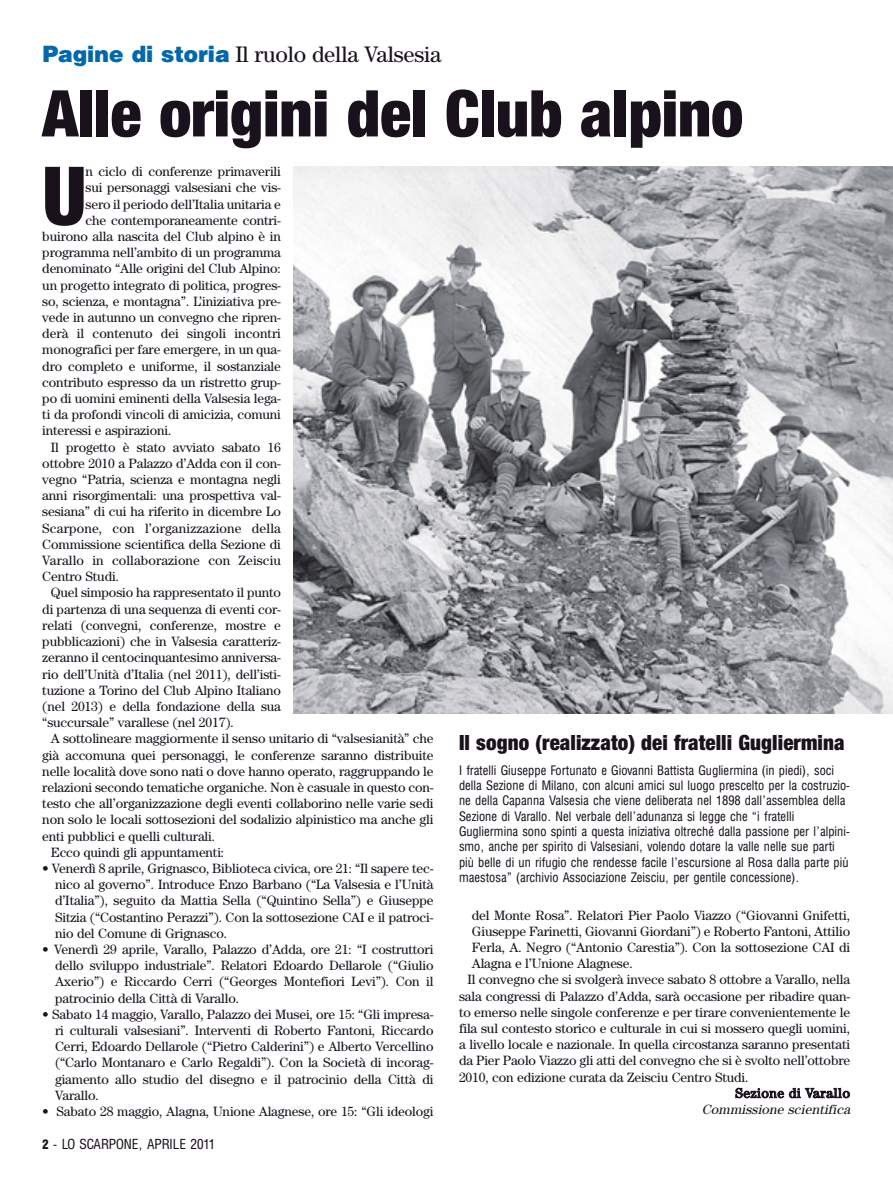
<style>
.page{position:relative;width:893px;height:1191px;background:#fff}
.page>*{position:absolute;margin:0;border:0;box-sizing:border-box;transform-origin:0 0}
.t1{font:900 condensed 81px "Helvetica Neue";color:#19111c}
.t2{font:900 condensed 64.5px "Helvetica Neue";letter-spacing:-.005em;color:#19111c}
.t3{font:22.5px "Century";letter-spacing:-.01em;color:#19111c}
.t4{font:900 condensed 21px "Helvetica Neue";letter-spacing:.005em;color:#19111c}
.t5{font:13.5px/16.2px "Century";letter-spacing:-.01em;color:#19111c;text-align:justify}
.t6{font:13.5px "Century";letter-spacing:.01em;color:#19111c}
.t7{font:condensed 13.5px "AT Triumvirate";color:#19111c}
.t8{font:italic 13.5px "Century";color:#19111c}
.t9{font:13.5px "Century";letter-spacing:.04em;color:#19111c}
.t10{font:condensed 12.75px/15.3px "AT Triumvirate";letter-spacing:.005em;color:#19111c}
.s1{font-family:"Cg Triumvirate Bl";color:#0068ab}
.s2{font-weight:900;font-size:12.75px}
</style>
<div class="page">
<img style="left:293px;top:166px;width:599px;height:548px">
<h3 class="t3" style="left:42px;top:46px;width:401px"><span class="s1">Pagine di storia</span> Il ruolo della Valsesia</h3>
<h2 class="t2" style="left:42px;top:90px;width:702px">Alle origini del Club alpino</h2>
<h1 class="t1" style="left:42px;top:167px;width:46px">U</h1>
<p class="t5" style="left:86px;top:165px;width:197px">n ciclo di conferenze primaverili</p>
<p class="t5" style="left:86px;top:181px;width:197px">sui personaggi valsesiani che vis-</p>
<p class="t5" style="left:86px;top:197px;width:197px">sero il periodo dell’Italia unitaria e</p>
<p class="t5" style="left:86px;top:213px;width:197px">che contemporaneamente contri-</p>
<p class="t5" style="left:42px;top:229px;width:240px">buirono alla nascita del Club alpino è in</p>
<p class="t5" style="left:42px;top:246px;width:240px">programma nell’ambito di un programma</p>
<p class="t5" style="left:42px;top:262px;width:240px">denominato “Alle origini del Club Alpino:</p>
<p class="t5" style="left:42px;top:278px;width:240px">un progetto integrato di politica, progres-</p>
<p class="t5" style="left:42px;top:294px;width:240px">so, scienza, e montagna”. L’iniziativa pre-</p>
<p class="t5" style="left:42px;top:310px;width:240px">vede in autunno un convegno che ripren-</p>
<p class="t5" style="left:42px;top:327px;width:240px">derà il contenuto dei singoli incontri</p>
<p class="t5" style="left:42px;top:343px;width:240px">monografici per fare emergere, in un qua-</p>
<p class="t5" style="left:42px;top:359px;width:240px">dro completo e uniforme, il sostanziale</p>
<p class="t5" style="left:42px;top:375px;width:240px">contributo espresso da un ristretto grup-</p>
<p class="t5" style="left:42px;top:391px;width:240px">po di uomini eminenti della Valsesia lega-</p>
<p class="t5" style="left:42px;top:408px;width:240px">ti da profondi vincoli di amicizia, comuni</p>
<p class="t5" style="left:42px;top:424px;width:131px">interessi e aspirazioni.</p>
<p class="t5" style="left:51px;top:440px;width:232px">Il progetto è stato avviato sabato 16</p>
<p class="t5" style="left:42px;top:456px;width:240px">ottobre 2010 a Palazzo d’Adda con il con-</p>
<p class="t5" style="left:42px;top:472px;width:240px">vegno “Patria, scienza e montagna negli</p>
<p class="t5" style="left:42px;top:489px;width:240px">anni risorgimentali: una prospettiva val-</p>
<p class="t5" style="left:42px;top:505px;width:240px">sesiana” di cui ha riferito in dicembre Lo</p>
<p class="t6" style="left:42px;top:523px;width:240px">Scarpone, con l’organizzazione della</p>
<p class="t5" style="left:42px;top:537px;width:240px">Commissione scientifica della Sezione di</p>
<p class="t5" style="left:42px;top:553px;width:240px">Varallo in collaborazione con Zeisciu</p>
<p class="t5" style="left:42px;top:570px;width:78px">Centro Studi.</p>
<p class="t5" style="left:51px;top:586px;width:232px">Quel simposio ha rappresentato il punto</p>
<p class="t5" style="left:42px;top:602px;width:240px">di partenza di una sequenza di eventi cor-</p>
<p class="t5" style="left:42px;top:618px;width:240px">relati (convegni, conferenze, mostre e</p>
<p class="t5" style="left:42px;top:634px;width:240px">pubblicazioni) che in Valsesia caratteriz-</p>
<p class="t5" style="left:42px;top:651px;width:240px">zeranno il centocinquantesimo anniversa-</p>
<p class="t5" style="left:42px;top:667px;width:240px">rio dell’Unità d’Italia (nel 2011), dell’isti-</p>
<p class="t5" style="left:42px;top:683px;width:240px">tuzione a Torino del Club Alpino Italiano</p>
<p class="t5" style="left:42px;top:699px;width:240px">(nel 2013) e della fondazione della sua</p>
<p class="t5" style="left:42px;top:715px;width:193px">“succursale” varallese (nel 2017).</p>
<p class="t5" style="left:51px;top:732px;width:384px">A sottolineare maggiormente il senso unitario di “valsesianità” che</p>
<p class="t5" style="left:42px;top:748px;width:393px">già accomuna quei personaggi, le conferenze saranno distribuite</p>
<p class="t5" style="left:42px;top:764px;width:393px">nelle località dove sono nati o dove hanno operato, raggruppando le</p>
<p class="t5" style="left:42px;top:780px;width:393px">relazioni secondo tematiche organiche. Non è casuale in questo con-</p>
<p class="t5" style="left:42px;top:796px;width:393px">testo che all’organizzazione degli eventi collaborino nelle varie sedi</p>
<p class="t5" style="left:42px;top:813px;width:393px">non solo le locali sottosezioni del sodalizio alpinistico ma anche gli</p>
<p class="t5" style="left:42px;top:829px;width:174px">enti pubblici e quelli culturali.</p>
<p class="t5" style="left:51px;top:845px;width:175px">Ecco quindi gli appuntamenti:</p>
<p class="t5" style="left:55px;top:861px;width:380px;text-indent:-13px">• Venerdì 8 aprile, Grignasco, Biblioteca civica, ore 21: “Il sapere tec&shy;nico al governo”. Introduce Enzo Barbano (“La Valsesia e l’Unità d’Italia”), seguito da Mattia Sella (“Quintino Sella”) e Giuseppe Sitzia (“Costantino Perazzi”). Con la sottosezione CAI e il patroci&shy;nio del Comune di Grignasco.</p>
<p class="t5" style="left:55px;top:942px;width:380px;text-indent:-13px">• Venerdì 29 aprile, Varallo, Palazzo d’Adda, ore 21: “I costruttori dello sviluppo industriale”. Relatori Edoardo Dellarole (“Giulio Axerio”) e Riccardo Cerri (“Georges Montefiori Levi”). Con il patrocinio della Città di Varallo.</p>
<p class="t5" style="left:55px;top:1007px;width:380px;text-indent:-13px">• Sabato 14 maggio, Varallo, Palazzo dei Musei, ore 15: “Gli impresa&shy;ri culturali valsesiani”. Interventi di Roberto Fantoni, Riccardo Cerri, Edoardo Dellarole (“Pietro Calderini”) e Alberto Vercellino (“Carlo Montanaro e Carlo Regaldi”). Con la Società di incorag&shy;giamento allo studio del disegno e il patrocinio della Città di Varallo.</p>
<p class="t5" style="left:42px;top:1104px;width:393px">• Sabato 28 maggio, Alagna, Unione Alagnese, ore 15: “Gli ideologi</p>
<p class="t7" style="left:42px;top:1138px;width:174px"><span class="s2">2</span> - LO SCARPONE, APRILE 2011</p>
<h3 class="t4" style="left:459px;top:735px;width:387px">Il sogno (realizzato) dei fratelli Gugliermina</h3>
<p class="t10" style="left:459px;top:763px;width:393px">I fratelli Giuseppe Fortunato e Giovanni Battista Gugliermina (in piedi), soci della Sezione di Milano, con alcuni amici sul luogo prescelto per la costruzio&shy;ne della Capanna Valsesia che viene deliberata nel 1898 dall’assemblea della Sezione di Varallo. Nel verbale dell’adunanza si legge che “i fratelli Gugliermina sono spinti a questa iniziativa oltreché dalla passione per l’alpini&shy;smo, anche per spirito di Valsesiani, volendo dotare la valle nelle sue parti più belle di un rifugio che rendesse facile l’escursione al Rosa dalla parte più maestosa” (archivio Associazione Zeisciu, per gentile concessione).</p>
<p class="t5" style="left:472px;top:908px;width:380px">del Monte Rosa”. Relatori Pier Paolo Viazzo (“Giovanni Gnifetti,</p>
<p class="t5" style="left:472px;top:924px;width:380px">Giuseppe Farinetti, Giovanni Giordani”) e Roberto Fantoni, Attilio</p>
<p class="t5" style="left:472px;top:940px;width:380px">Ferla, A. Negro (“Antonio Carestia”). Con la sottosezione CAI di</p>
<p class="t5" style="left:472px;top:956px;width:163px">Alagna e l’Unione Alagnese.</p>
<p class="t5" style="left:468px;top:973px;width:384px">Il convegno che si svolgerà invece sabato 8 ottobre a Varallo, nella</p>
<p class="t5" style="left:459px;top:989px;width:393px">sala congressi di Palazzo d’Adda, sarà occasione per ribadire quan-</p>
<p class="t5" style="left:459px;top:1005px;width:393px">to emerso nelle singole conferenze e per tirare convenientemente le</p>
<p class="t5" style="left:459px;top:1021px;width:393px">fila sul contesto storico e culturale in cui si mossero quegli uomini,</p>
<p class="t5" style="left:459px;top:1037px;width:393px">a livello locale e nazionale. In quella circostanza saranno presentati</p>
<p class="t5" style="left:459px;top:1054px;width:393px">da Pier Paolo Viazzo gli atti del convegno che si è svolto nell’ottobre</p>
<p class="t5" style="left:459px;top:1070px;width:291px">2010, con edizione curata da Zeisciu Centro Studi.</p>
<p class="t9" style="left:735px;top:1088px;width:116px">Sezione di Varallo</p>
<p class="t8" style="left:702px;top:1104px;width:152px">Commissione scientifica</p>
</div>
